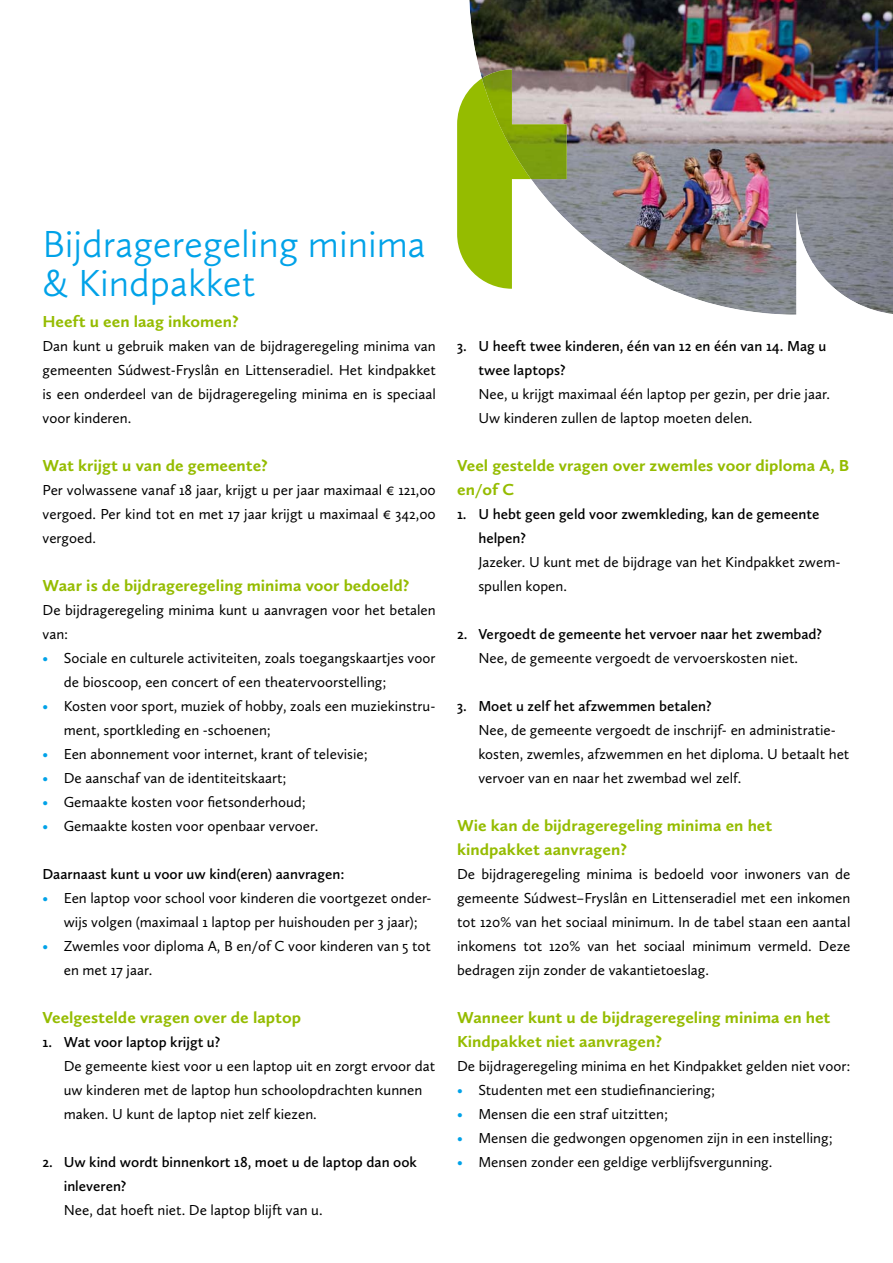
<style>
.page{position:relative;width:893px;height:1263px;background:#fff}
.page>*{position:absolute;margin:0;border:0;box-sizing:border-box;transform-origin:0 0}
.t1{font:300 39px/39px "Calluna Sans";color:#00a2e8}
.t2{font:700 16.5px/24px "Calluna Sans";color:#95bc00;scale:1.05 1}
.t3{font:15px/24px "Calluna Sans";color:#000}
.t4{font:600 15px/24px "Calluna Sans";color:#000}
.s1{color:#00a2e8}
</style>
<div class="page">
<img style="left:469px;top:0;width:424px;height:156px">
<img style="left:531px;top:156px;width:362px;height:106px">
<img style="left:618px;top:262px;width:275px;height:53px">
<svg style="left:457px;top:78px;width:74px;height:211px"></svg>
<img style="left:482px;top:69px;width:85px;height:110px">
<h1 class="t1" style="left:43px;top:227px;width:385px">Bijdrageregeling minima &amp; Kindpakket</h1>
<p class="t2" style="left:43px;top:311px;width:188px">Heeft u een laag inkomen?</p>
<p class="t3" style="left:43px;top:335px;width:395px;text-align:justify">Dan kunt u gebruik maken van de bijdrageregeling minima van gemeenten Súdwest-Fryslân en Littenseradiel. Het kindpakket is een onderdeel van de bijdrageregeling minima en is speciaal voor kinderen.</p>
<p class="t2" style="left:43px;top:455px;width:216px">Wat krijgt u van de gemeente?</p>
<p class="t3" style="left:43px;top:479px;width:395px;text-align:justify">Per volwassene vanaf 18 jaar, krijgt u per jaar maximaal € 121,00 vergoed. Per kind tot en met 17 jaar krijgt u maximaal € 342,00 vergoed.</p>
<p class="t2" style="left:43px;top:575px;width:351px">Waar is de bijdrageregeling minima voor bedoeld?</p>
<p class="t3" style="left:43px;top:599px;width:395px">De bijdrageregeling minima kunt u aanvragen voor het betalen van:</p>
<p class="t3" style="left:64px;top:647px;width:373px;text-indent:-21px"><span class="s1">•</span> Sociale en culturele activiteiten, zoals toegangskaartjes voor de bioscoop, een concert of een theatervoorstelling;</p>
<p class="t3" style="left:64px;top:695px;width:373px;text-indent:-21px"><span class="s1">•</span> Kosten voor sport, muziek of hobby, zoals een muziekinstru&shy;ment, sportkleding en -schoenen;</p>
<p class="t3" style="left:43px;top:743px;width:327px"><span class="s1">•</span> Een abonnement voor internet, krant of televisie;</p>
<p class="t3" style="left:43px;top:767px;width:246px"><span class="s1">•</span> De aanschaf van de identiteitskaart;</p>
<p class="t3" style="left:43px;top:791px;width:265px"><span class="s1">•</span> Gemaakte kosten voor fietsonderhoud;</p>
<p class="t3" style="left:43px;top:815px;width:277px"><span class="s1">•</span> Gemaakte kosten voor openbaar vervoer.</p>
<p class="t4" style="left:43px;top:863px;width:303px">Daarnaast kunt u voor uw kind(eren) aanvragen:</p>
<p class="t3" style="left:43px;top:887px;width:391px;text-align:center"><span class="s1">•</span> Een laptop voor school voor kinderen die voortgezet onder&shy;wijs volgen (maximaal 1 laptop per huishouden per 3 jaar);</p>
<p class="t3" style="left:64px;top:935px;width:369px;text-indent:-21px"><span class="s1">•</span> Zwemles voor diploma A, B en/of C voor kinderen van 5 tot en met 17 jaar.</p>
<p class="t2" style="left:43px;top:1007px;width:248px">Veelgestelde vragen over de laptop</p>
<p class="t4" style="left:43px;top:1031px;width:179px">1. Wat voor laptop krijgt u?</p>
<p class="t3" style="left:64px;top:1055px;width:373px">De gemeente kiest voor u een laptop uit en zorgt ervoor dat uw kinderen met de laptop hun schoolopdrachten kunnen maken. U kunt de laptop niet zelf kiezen.</p>
<p class="t4" style="left:64px;top:1151px;width:355px;text-indent:-21px">2. Uw kind wordt binnenkort 18, moet u de laptop dan ook inleveren?</p>
<p class="t3" style="left:64px;top:1199px;width:260px">Nee, dat hoeft niet. De laptop blijft van u.</p>
<p class="t4" style="left:478px;top:335px;width:349px;text-indent:-21px">3. U heeft twee kinderen, één van 12 en één van 14. Mag u twee laptops?</p>
<p class="t3" style="left:478px;top:383px;width:353px">Nee, u krijgt maximaal één laptop per gezin, per drie jaar.<br>Uw kinderen zullen de laptop moeten delen.</p>
<p class="t2" style="left:457px;top:455px;width:375px">Veel gestelde vragen over zwemles voor diploma A, B en/of C</p>
<p class="t4" style="left:478px;top:503px;width:342px;text-indent:-21px">1. U hebt geen geld voor zwemkleding, kan de gemeente helpen?</p>
<p class="t3" style="left:478px;top:551px;width:364px">Jazeker. U kunt met de bijdrage van het Kindpakket zwem&shy;spullen kopen.</p>
<p class="t4" style="left:457px;top:623px;width:367px">2. Vergoedt de gemeente het vervoer naar het zwembad?</p>
<p class="t3" style="left:478px;top:647px;width:321px">Nee, de gemeente vergoedt de vervoerskosten niet.</p>
<p class="t4" style="left:457px;top:695px;width:256px">3. Moet u zelf het afzwemmen betalen?</p>
<p class="t3" style="left:478px;top:719px;width:372px">Nee, de gemeente vergoedt de inschrijf- en administratie&shy;kosten, zwemles, afzwemmen en het diploma. U betaalt het vervoer van en naar het zwembad wel zelf.</p>
<p class="t2" style="left:457px;top:815px;width:302px">Wie kan de bijdrageregeling minima en het kindpakket aanvragen?</p>
<p class="t3" style="left:457px;top:863px;width:395px;text-align:justify">De bijdrageregeling minima is bedoeld voor inwoners van de gemeente Súdwest–Fryslân en Littenseradiel met een inkomen tot 120% van het sociaal minimum. In de tabel staan een aantal inkomens tot 120% van het sociaal minimum vermeld. Deze bedragen zijn zonder de vakantietoeslag.</p>
<p class="t2" style="left:457px;top:1007px;width:357px">Wanneer kunt u de bijdrageregeling minima en het<br>Kindpakket niet aanvragen?</p>
<p class="t3" style="left:457px;top:1055px;width:395px">De bijdrageregeling minima en het Kindpakket gelden niet voor:</p>
<p class="t3" style="left:457px;top:1079px;width:259px"><span class="s1">•</span> Studenten met een studiefinanciering;</p>
<p class="t3" style="left:457px;top:1103px;width:212px"><span class="s1">•</span> Mensen die een straf uitzitten;</p>
<p class="t3" style="left:457px;top:1127px;width:377px"><span class="s1">•</span> Mensen die gedwongen opgenomen zijn in een instelling;</p>
<p class="t3" style="left:457px;top:1151px;width:317px"><span class="s1">•</span> Mensen zonder een geldige verblijfsvergunning.</p>
</div>
